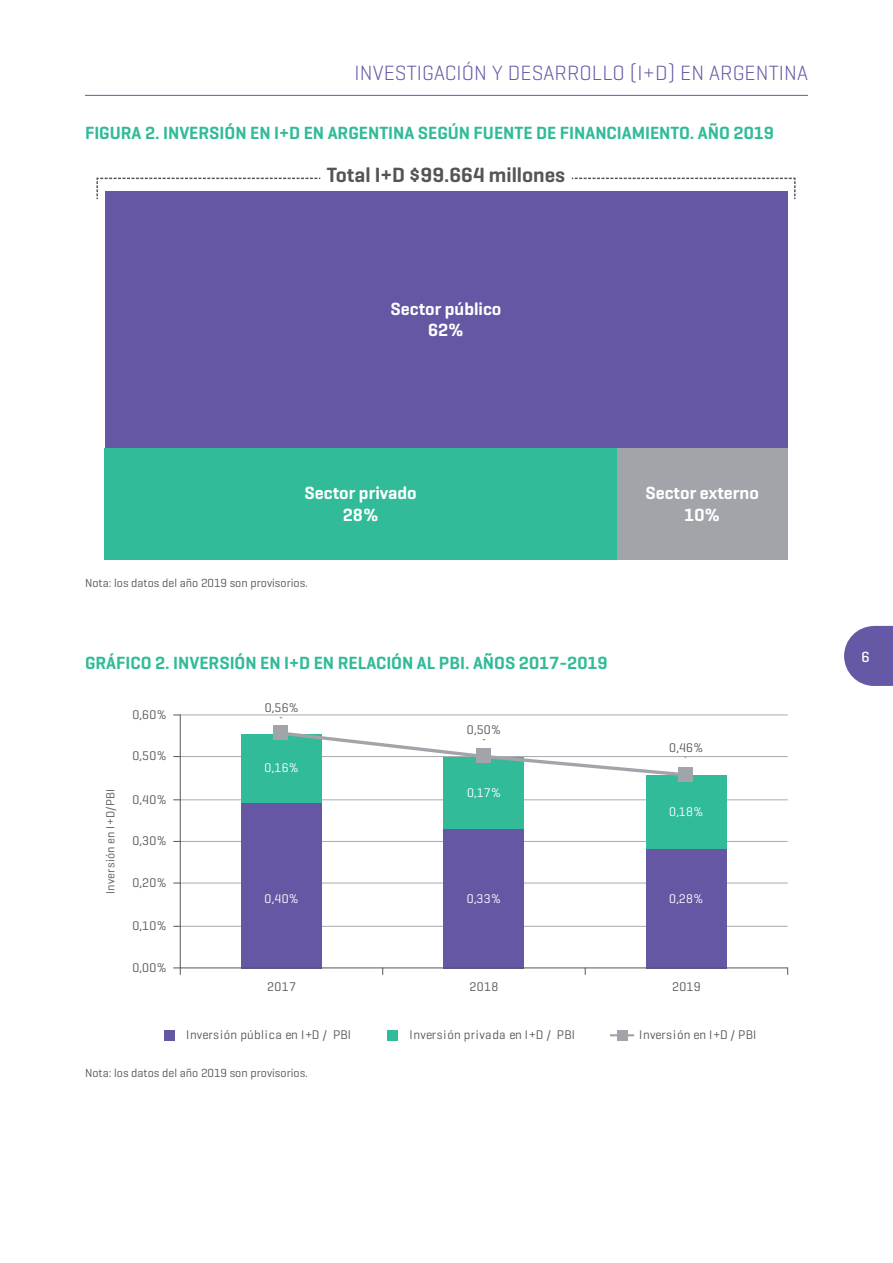
<style>
.page{position:relative;width:893px;height:1263px;background:#fff}
.page>*{position:absolute;margin:0;border:0;box-sizing:border-box;transform-origin:0 0}
.t1{font:300 21px "Geogrotesque";letter-spacing:.005em;color:#6558a5}
.t2{font:600 21px "Geogrotesque";color:#535658}
.t3{font:600 18px "Geogrotesque";color:#31bb98}
.t4{font:600 18px/21.6px "Geogrotesque";color:#fff;text-align:center}
.t5{font:500 15px "Geogrotesque";color:#fff}
.t6{font:12.75px "Geogrotesque";letter-spacing:.03em;color:#54575c}
.t7{font:12.75px "Geogrotesque";letter-spacing:.03em;color:#fff}
.t8{font:12px "Geogrotesque";color:#535658}
.t9{font:12px "Geogrotesque";letter-spacing:.025em;color:#54575c}
</style>
<div class="page">
<hr style="left:85px;top:95px;width:723px;height:1px;background:#6558a5">
<svg style="left:844px;top:626px;width:49px;height:60px;background:#796eb1"></svg>
<div style="left:105px;top:191px;width:682px;height:258px;background:#6557a3"></div>
<div style="left:105px;top:449px;width:512px;height:111px;background:#31bb98"></div>
<div style="left:617px;top:449px;width:170px;height:111px;background:#a1a4a8"></div>
<svg style="left:96px;top:177px;width:224px;height:22px"></svg>
<svg style="left:572px;top:177px;width:224px;height:22px"></svg>
<hr style="left:180px;top:926px;width:608px;height:1px;background:#a6abb0">
<hr style="left:180px;top:883px;width:608px;height:1px;background:#a6abb0">
<hr style="left:180px;top:841px;width:608px;height:1px;background:#a6abb0">
<hr style="left:180px;top:799px;width:608px;height:1px;background:#a6abb0">
<hr style="left:180px;top:756px;width:608px;height:1px;background:#a6abb0">
<hr style="left:180px;top:715px;width:608px;height:1px;background:#a6abb0">
<div style="left:241px;top:802px;width:81px;height:167px;background:#6557a3"></div>
<div style="left:444px;top:829px;width:80px;height:140px;background:#6557a3"></div>
<div style="left:646px;top:849px;width:81px;height:120px;background:#6557a3"></div>
<div style="left:241px;top:734px;width:81px;height:68px;background:#31bb98"></div>
<div style="left:444px;top:757px;width:80px;height:72px;background:#31bb98"></div>
<div style="left:646px;top:776px;width:81px;height:73px;background:#31bb98"></div>
<hr style="left:180px;top:715px;width:1px;height:253px;background:#54575c">
<hr style="left:180px;top:968px;width:608px;height:1px;background:#54575c">
<svg style="left:174px;top:968px;width:7px;height:6px"></svg>
<div style="left:273px;top:725px;width:15px;height:15px;background:#a1a4a8"></div>
<div style="left:678px;top:766px;width:15px;height:15px;background:#a1a4a8"></div>
<div style="left:164px;top:1030px;width:10px;height:10px;background:#6557a3"></div>
<div style="left:387px;top:1030px;width:11px;height:10px;background:#31bb98"></div>
<hr style="left:611px;top:1034px;width:22px;height:2px;background:#a1a4a8">
<div style="left:617px;top:1030px;width:10px;height:10px;background:#a1a4a8"></div>
<svg style="left:288px;top:732px;width:402px;height:46px"></svg>
<h1 class="t1" style="left:355px;top:59px;width:455px">INVESTI GACI ÓN Y D ESARRO LLO (I+D) EN ARGENTINA</h1>
<h2 class="t3" style="left:85px;top:122px;width:94px">FIGURA 2. INVERSI</h2>
<h2 class="t3" style="left:225px;top:122px;width:124px">ÓN EN I+D EN ARGEN</h2>
<h2 class="t3" style="left:379px;top:122px;width:191px">TINA SEGÚNFUENTEDE FINANCIAMIEN</h2>
<h2 class="t3" style="left:670px;top:122px;width:105px">TO. AÑO 2019</h2>
<h1 class="t2" style="left:327px;top:162px;width:240px">TOTAL I+D $99.664 MILLONES</h1>
<h2 class="t4" style="left:391px;top:298px;width:112px">SECTOR PÚBLICO<br>62%</h2>
<h2 class="t4" style="left:305px;top:482px;width:114px">SECTOR PRIVADO<br>28%</h2>
<h2 class="t4" style="left:645px;top:482px;width:115px">SECTOR EXTERNO<br>10%</h2>
<p class="t8" style="left:85px;top:575px;width:224px">Nota: los datos del año 2019 son provisorios.</p>
<h2 class="t3" style="left:85px;top:652px;width:21px">GRÁFIC</h2>
<h2 class="t3" style="left:141px;top:652px;width:48px">O 2. INVERSI</h2>
<h2 class="t3" style="left:235px;top:652px;width:113px">ÓN EN I+D EN RELACI</h2>
<h2 class="t3" style="left:391px;top:652px;width:218px">ÓN AL PBI. AÑOS 2017-2019</h2>
<p class="t9" style="left:103px;top:894px;width:107px;rotate:-90deg">Inversión en I+D/PBI</p>
<p class="t6" style="left:132px;top:706px;width:36px">0,60%</p>
<p class="t6" style="left:132px;top:748px;width:36px">0,50%</p>
<p class="t6" style="left:132px;top:791px;width:36px">0,40%</p>
<p class="t6" style="left:132px;top:833px;width:36px">0,30%</p>
<p class="t6" style="left:132px;top:875px;width:36px">0,20%</p>
<p class="t6" style="left:132px;top:918px;width:36px">0,10%</p>
<p class="t6" style="left:132px;top:959px;width:36px">0,00%</p>
<p class="t6" style="left:265px;top:700px;width:36px">0,56%</p>
<p class="t7" style="left:265px;top:760px;width:36px">0,16%</p>
<p class="t6" style="left:467px;top:722px;width:36px">0,50%</p>
<p class="t7" style="left:467px;top:785px;width:35px">0,17%</p>
<p class="t6" style="left:669px;top:740px;width:36px">0,46%</p>
<p class="t7" style="left:669px;top:804px;width:36px">0,18%</p>
<p class="t7" style="left:265px;top:890px;width:36px">0,40%</p>
<p class="t7" style="left:467px;top:890px;width:36px">0,33%</p>
<p class="t7" style="left:669px;top:890px;width:36px">0,28%</p>
<p class="t6" style="left:267px;top:979px;width:30px">2017</p>
<p class="t6" style="left:470px;top:979px;width:30px">2018</p>
<p class="t6" style="left:672px;top:979px;width:30px">2019</p>
<p class="t6" style="left:186px;top:1027px;width:166px">Inversión pública en I+D / PBI</p>
<p class="t6" style="left:410px;top:1027px;width:167px">Inversión privada en I+D / PBI</p>
<p class="t6" style="left:639px;top:1027px;width:119px">Inversión en I+D / PBI</p>
<p class="t8" style="left:85px;top:1065px;width:224px">Nota: los datos del año 2019 son provisorios.</p>
<p class="t5" style="left:861px;top:647px;width:10px">6</p>
</div>
